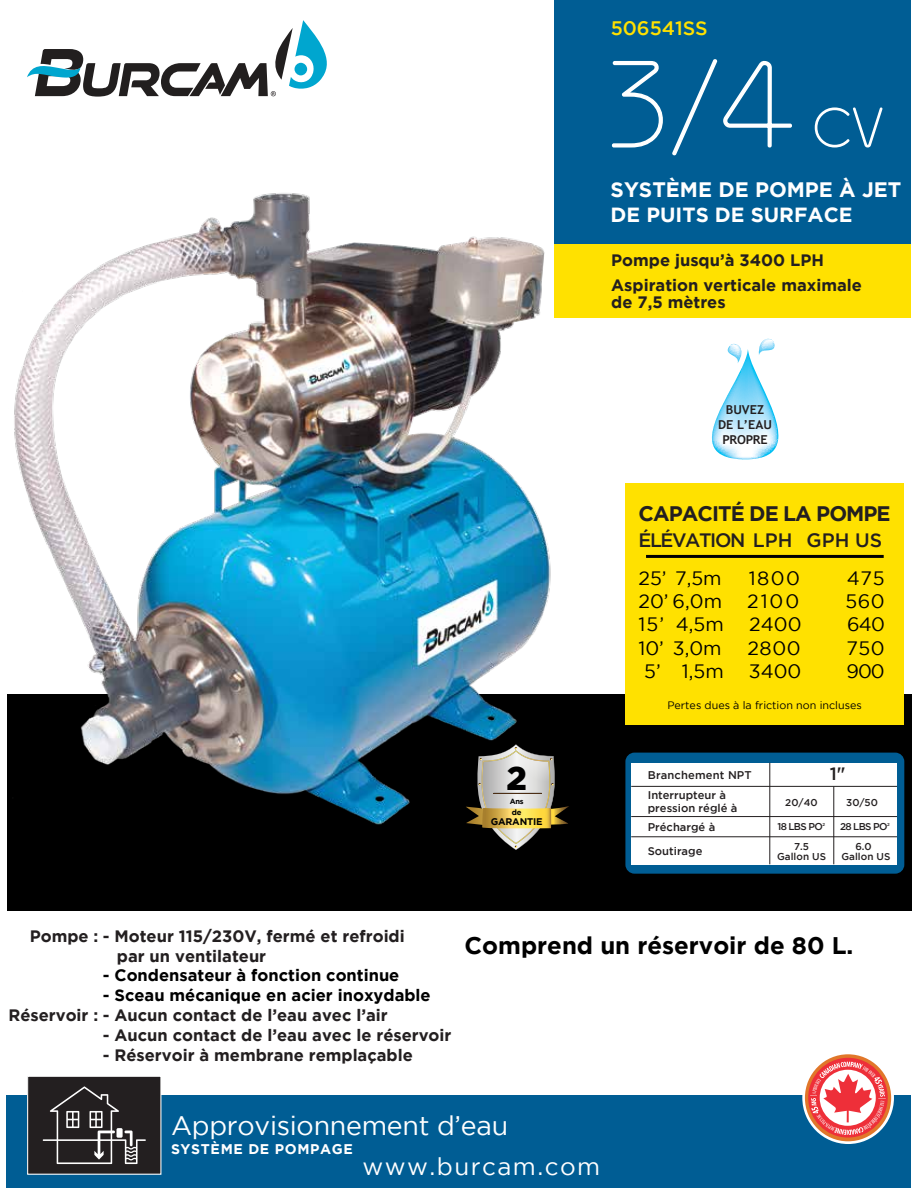
<style>
.page{position:relative;width:918px;height:1188px;background:#fff}
.page>*{position:absolute;margin:0;border:0;box-sizing:border-box;transform-origin:0 0}
.t1{font:100 124.5px "Geoma";color:#fff}
.t2{font:900 32.7px "Gotham";color:#000}
.t3{font:26.85px "Gotham";letter-spacing:-.01em;color:#fff}
.t4{font:24.3px "Gotham";letter-spacing:.06em;color:#fff}
.t5{font:700 24px "Gotham";color:#000}
.t6{font:700 21px "Gotham";letter-spacing:-.045em;color:#231f20}
.t7{font:700 20.85px "Gotham";color:#fff}
.t8{font:700 20.4px "Gotham";color:#fff}
.t9{font:500 19.5px "Gotham";color:#ffe100}
.t10{font:19.35px "Gotham";color:#000}
.t11{font:500 19.35px "Gotham";letter-spacing:-.075em;color:#231f20}
.t12{font:500 17.85px "Gotham";color:#231f20}
.t13{font:700 16.5px/25.5px "Gotham";color:#231f20}
.t14{font:700 16.5px "Gotham";color:#000}
.t15{font:700 14.1px "Gotham";letter-spacing:.045em;color:#fff}
.t16{font:700 12.3px/14.7px "Trebuchet MS";color:#231f20;text-align:center}
.t17{font:500 11.1px/19.8px "Gotham";color:#231f20}
.t18{font:10.8px "Gotham";color:#000}
.t19{font:500 9.9px/10.6px "Gotham";color:#231f20;text-align:center}
.t20{font:700 9.6px "Gotham";letter-spacing:-.025em;color:#010101}
.t21{font:700 7.65px "Gotham";color:#010101}
.t22{font:700 7.5px "Gotham";color:#010101}
.t23{font:500 4.35px "Gotham";color:#231f20}
.s1{font-size:56.4px}
</style>
<div class="page">
<div style="left:7px;top:1096px;width:904px;height:92px;background:#005d94"></div>
<div style="left:28px;top:1076px;width:133px;height:98px;background:#231f20"></div>
<div style="left:27px;top:1076px;width:134px;height:99px;border:1px solid #fff"></div>
<svg style="left:43px;top:1086px;width:103px;height:78px"></svg>
<div style="left:117px;top:1128px;width:6px;height:10px;background:#fff;border-radius:2px"></div>
<div style="left:7px;top:694px;width:904px;height:217px;background:#000"></div>
<div style="left:555px;top:0;width:356px;height:286px;background:#005d94"></div>
<div style="left:555px;top:244px;width:356px;height:73px;background:#ffe100"></div>
<svg style="left:494px;top:831px;width:44px;height:19px"></svg>
<svg style="left:611px;top:61px;width:52px;height:87px"></svg>
<svg style="left:673px;top:59px;width:119px;height:97px"></svg>
<svg style="left:814px;top:107px;width:69px;height:41px"></svg>
<div style="left:626px;top:484px;width:278px;height:241px;background:#ffe100"></div>
<hr style="left:646px;top:555px;width:238px;height:3px;background:#000">
<svg style="left:712px;top:339px;width:66px;height:120px"></svg>
<div style="left:625px;top:753px;width:279px;height:121px;background:#005d94;border-radius:9px"></div>
<div style="left:631px;top:763px;width:266px;height:101px;background:#fff"></div>
<hr style="left:631px;top:786px;width:266px;height:1px;background:#231f20">
<hr style="left:631px;top:816px;width:266px;height:1px;background:#231f20">
<hr style="left:631px;top:836px;width:266px;height:1px;background:#231f20">
<hr style="left:769px;top:763px;width:1px;height:101px;background:#231f20">
<hr style="left:834px;top:786px;width:1px;height:78px;background:#231f20">
<img style="left:14px;top:186px;width:558px;height:645px">
<svg style="left:27px;top:20px;width:300px;height:77px"></svg>
<svg style="left:802px;top:1052px;width:92px;height:92px"></svg>
<div style="left:805px;top:1054px;width:86px;height:87px;background:#e1772a;border-radius:50%"></div>
<svg style="left:808px;top:1058px;width:80px;height:80px"></svg>
<svg style="left:810px;top:1062px;width:76px;height:73px;background:#ee8687"></svg>
<p class="t9" style="left:611px;top:17px;width:99px">506541SS</p>
<h1 class="t1" style="left:608px;top:38px;width:276px">3/4 <span class="s1">CV</span></h1>
<p class="t7" style="left:611px;top:177px;width:292px">SYSTÈME DE POMPE À JET</p>
<p class="t8" style="left:611px;top:203px;width:243px">DE PUITS DE SURFACE</p>
<p class="t13" style="left:611px;top:247px;width:252px">Pompe jusqu’à 3400 LPH<br>Aspiration verticale maximale</p>
<p class="t13" style="left:611px;top:289px;width:116px">de 7,5 mètres</p>
<p class="t16" style="left:718px;top:402px;width:55px">BUVEZ<br>DE L’EAU<br>PROPRE</p>
<h2 class="t2" style="left:506px;top:759px;width:22px">2</h2>
<p class="t22" style="left:510px;top:797px;width:16px">Ans</p>
<p class="t21" style="left:512px;top:808px;width:11px">de</p>
<p class="t20" style="left:491px;top:816px;width:53px">GARANTIE</p>
<p class="t6" style="left:639px;top:501px;width:254px">CAPACITÉ DE LA POMPE</p>
<p class="t11" style="left:639px;top:529px;width:245px">ÉLÉVATION LPH GPH US</p>
<p class="t10" style="left:639px;top:567px;width:85px">25’ 7,5m</p>
<p class="t10" style="left:749px;top:567px;width:53px">1800</p>
<p class="t10" style="left:847px;top:567px;width:39px">475</p>
<p class="t10" style="left:639px;top:591px;width:85px">20’ 6,0m</p>
<p class="t10" style="left:747px;top:591px;width:54px">2100</p>
<p class="t10" style="left:845px;top:591px;width:41px">560</p>
<p class="t10" style="left:639px;top:614px;width:87px">15’ 4,5m</p>
<p class="t10" style="left:749px;top:614px;width:54px">2400</p>
<p class="t10" style="left:847px;top:614px;width:39px">640</p>
<p class="t10" style="left:639px;top:637px;width:85px">10’ 3,0m</p>
<p class="t10" style="left:747px;top:637px;width:55px">2800</p>
<p class="t10" style="left:846px;top:637px;width:40px">750</p>
<p class="t10" style="left:644px;top:660px;width:81px">5’ 1,5m</p>
<p class="t10" style="left:749px;top:660px;width:54px">3400</p>
<p class="t10" style="left:847px;top:660px;width:39px">900</p>
<p class="t18" style="left:667px;top:699px;width:196px">Pertes dues à la friction non incluses</p>
<p class="t17" style="left:648px;top:765px;width:106px">Branchement NPT<br>Interrupteur à</p>
<p class="t17" style="left:648px;top:798px;width:91px">pression réglé à</p>
<p class="t12" style="left:830px;top:764px;width:17px">1"</p>
<p class="t19" style="left:785px;top:797px;width:34px">20/40</p>
<p class="t19" style="left:846px;top:796px;width:33px">30/50</p>
<p class="t17" style="left:648px;top:817px;width:69px">Préchargé à</p>
<p class="t19" style="left:778px;top:821px;width:47px">18 LBS PO</p>
<p class="t17" style="left:648px;top:841px;width:56px">Soutirage</p>
<p class="t19" style="left:777px;top:841px;width:50px">7.5<br>Gallon US</p>
<p class="t19" style="left:841px;top:841px;width:50px">6.0<br>Gallon US</p>
<p class="t23" style="left:822px;top:822px;width:4px">2</p>
<p class="t19" style="left:840px;top:821px;width:49px">28 LBS PO</p>
<p class="t23" style="left:887px;top:822px;width:4px">2</p>
<p class="t13" style="left:117px;top:926px;width:289px;line-height:19.8px;text-indent:-87px">Pompe : - Moteur 115/230V, fermé et refroidi par un ventilateur</p>
<p class="t14" style="left:103px;top:966px;width:298px">- Condensateur à fonction continue</p>
<p class="t14" style="left:103px;top:986px;width:329px">- Sceau mécanique en acier inoxydable</p>
<p class="t13" style="left:8px;top:1002px;width:381px">Réservoir : - Aucun contact de l’eau avec l’air</p>
<p class="t13" style="left:103px;top:1022px;width:350px">- Aucun contact de l’eau avec le réservoir</p>
<p class="t13" style="left:103px;top:1042px;width:312px">- Réservoir à membrane remplaçable</p>
<h3 class="t5" style="left:465px;top:932px;width:390px">Comprend un réservoir de 80 L.</h3>
<h3 class="t3" style="left:171px;top:1111px;width:339px">Approvisionnement d’eau</h3>
<p class="t15" style="left:171px;top:1141px;width:183px">SYSTÈME DE POMPAGE</p>
<h3 class="t4" style="left:363px;top:1153px;width:239px">www.burcam.com</h3>
</div>
